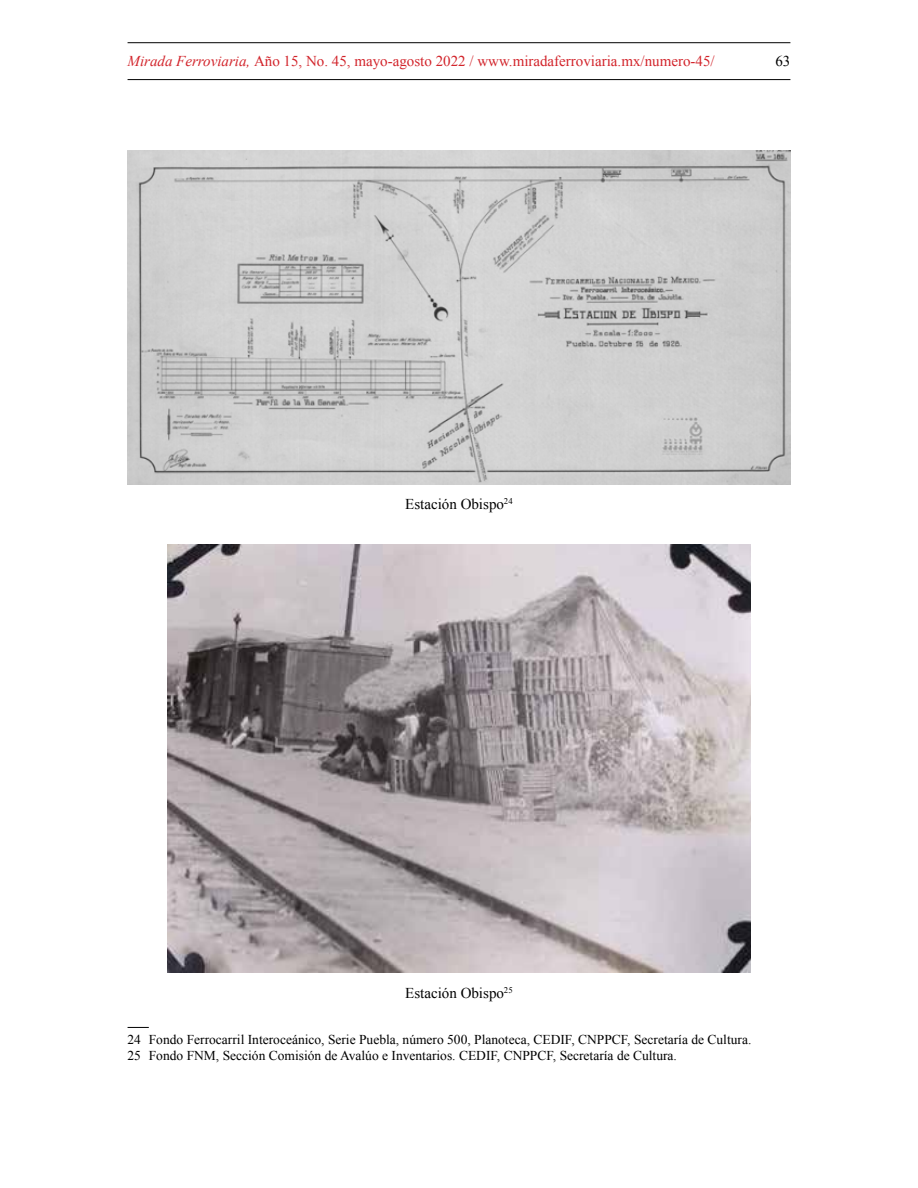
<style>
.page{position:relative;width:918px;height:1188px;background:#fff}
.page>*{position:absolute;margin:0;border:0;box-sizing:border-box;transform-origin:0 0}
.t1{font:15px "Times New Roman";color:#d2232a}
.t2{font:15px "Times New Roman";color:#000}
.t3{font:13.5px/16.5px "Times New Roman";color:#000}
.s1{font-style:italic}
.s2{font-style:inherit}
</style>
<div class="page">
<hr style="left:128px;top:42px;width:662px;height:1px;background:#000">
<hr style="left:128px;top:79px;width:662px;height:1px;background:#000">
<img style="left:128px;top:151px;width:662px;height:333px">
<img style="left:168px;top:545px;width:582px;height:428px">
<svg style="left:128px;top:1027px;width:21px;height:1px"></svg>
<p class="t1" style="left:128px;top:51px;width:589px"><span class="s1">Mirada Ferroviaria,</span> Año 15, No. 45, mayo-agosto 2022 / www.miradaferroviaria.mx/numero-45/</p>
<p class="t2" style="left:775px;top:51px;width:16px">63</p>
<p class="t2" style="left:405px;top:494px;width:109px">Estación Obispo<sup>24</sup></p>
<p class="t2" style="left:405px;top:983px;width:109px">Estación Obispo<sup>25</sup></p>
<p class="t3" style="left:128px;top:1031px;width:625px">24 Fondo Ferrocarril Interoceánico, Serie Puebla, número 500, Planoteca, <span class="s2">CEDIF, CNPPCF</span>, Secretaría de Cultura.<br>25 Fondo <span class="s2">FNM</span>, Sección Comisión de Avalúo e Inventarios. <span class="s2">CEDIF, CNPPCF</span>, Secretaría de Cultura.</p>
</div>
